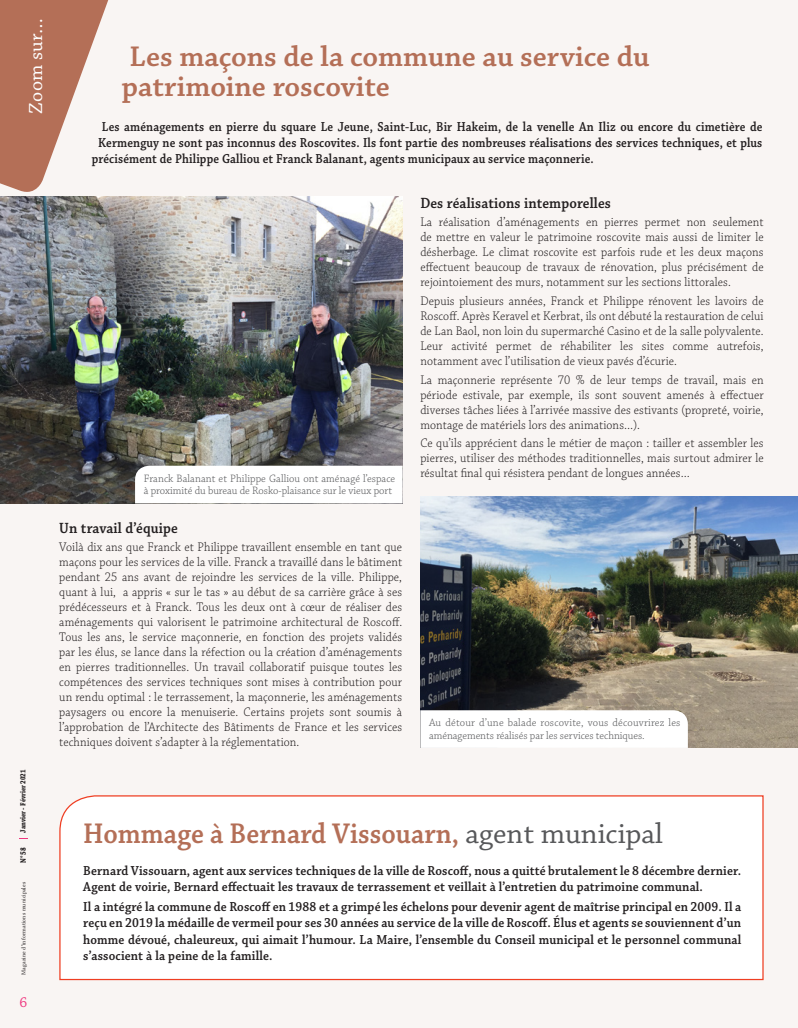
<style>
.page{position:relative;width:798px;height:1028px;background:#fff}
.page>*{position:absolute;margin:0;border:0;box-sizing:border-box;transform-origin:0 0}
.t1{font:600 30px/30px "Chaparral Pro";color:#b46f57}
.t2{font:600 30px "Chaparral Pro";color:#b46f57;scale:.92 1}
.t3{font:20px "Chaparral Pro";letter-spacing:.01em;color:#fff}
.t4{font:600 15.62px "Chaparral Pro";letter-spacing:.01em;color:#231f20;scale:.92 1}
.t5{font:15px "Chaparral Pro";color:#ef377f}
.t6{font:600 13.75px/16.2px "Chaparral Pro";letter-spacing:.01em;color:#231f20;scale:.92 1}
.t7{font:600 13.75px "Chaparral Pro";letter-spacing:.01em;color:#231f20;scale:.88 1}
.t8{font:300 13.12px/15px "Chaparral Pro";letter-spacing:.01em;color:#231f20;text-align:justify;scale:.92 1}
.t9{font:300 11.25px/12.5px "Chaparral Pro";color:#57585a;scale:.96 1}
.t10{font:700 8.25px "Chaparral Pro";color:#231f20;scale:.8 1}
.t11{font:700 7.75px "Chaparral Pro";color:#231f20;scale:.8 1}
.t12{font:5.75px "Chaparral Pro";letter-spacing:.02em;color:#231f20}
.s1{font-weight:400;color:#57585a}
</style>
<div class="page">
<div style="left:0;top:0;width:797px;height:1028px;background:#f9f5f3"></div>
<div style="left:59px;top:795px;width:705px;height:185px;background:#fff"></div>
<svg style="left:0;top:0;width:109px;height:192px"></svg>
<img style="left:0;top:196px;width:402px;height:307px">
<img style="left:420px;top:496px;width:377px;height:252px">
<div style="left:135px;top:466px;width:267px;height:37px;background:#fff"></div>
<div style="left:420px;top:710px;width:267px;height:38px;background:#fff"></div>
<h2 class="t3" style="left:25px;top:114px;width:98px;rotate:-90deg">Zoom sur…</h2>
<p class="t11" style="left:19px;top:832px;width:80px;rotate:-90deg">Janvier - Février 2021</p>
<p class="t10" style="left:18px;top:863px;width:21px;rotate:-90deg">N°58</p>
<p class="t12" style="left:20px;top:974px;width:94px;rotate:-90deg">Magazine d’informations municipales</p>
<p class="t5" style="left:19px;top:993px;width:9px">6</p>
<h1 class="t1" style="left:122px;top:42px;width:529px">Les maçons de la commune au service du patrimoine roscovite</h1>
<p class="t7" style="left:102px;top:118px;width:752px">Les aménagements en pierre du square Le Jeune, Saint-Luc, Bir Hakeim, de la venelle An Iliz ou encore du cimetière de</p>
<p class="t7" style="left:98px;top:135px;width:756px">Kermenguy ne sont pas inconnus des Roscovites. Ils font partie des nombreuses réalisations des services techniques, et plus</p>
<p class="t7" style="left:92px;top:151px;width:571px">précisément de Philippe Galliou et Franck Balanant, agents municipaux au service maçonnerie.</p>
<p class="t9" style="left:144px;top:472px;width:263px">Franck Balanant et Philippe Galliou ont aménagé l’espace à proximité du bureau de Rosko-plaisance sur le vieux port</p>
<p class="t4" style="left:59px;top:519px;width:130px">Un travail d’équipe</p>
<p class="t8" style="left:59px;top:540px;width:374px">Voilà dix ans que Franck et Philippe travaillent ensemble en tant que maçons pour les services de la ville. Franck a travaillé dans le bâtiment pendant 25 ans avant de rejoindre les services de la ville. Philippe, quant à lui, a appris « sur le tas » au début de sa carrière grâce à ses prédécesseurs et à Franck. Tous les deux ont à cœur de réaliser des aménagements qui valorisent le patrimoine architectural de Roscoff.<br>Tous les ans, le service maçonnerie, en fonction des projets validés par les élus, se lance dans la réfection ou la création d’aménagements en pierres traditionnelles. Un travail collaboratif puisque toutes les compétences des services techniques sont mises à contribution pour un rendu optimal : le terrassement, la maçonnerie, les aménagements paysagers ou encore la menuiserie. Certains projets sont soumis à l’approbation de l’Architecte des Bâtiments de France et les services techniques doivent s’adapter à la réglementation.</p>
<p class="t4" style="left:420px;top:194px;width:209px">Des réalisations intemporelles</p>
<p class="t8" style="left:420px;top:215px;width:374px">La réalisation d’aménagements en pierres permet non seulement de mettre en valeur le patrimoine roscovite mais aussi de limiter le désherbage. Le climat roscovite est parfois rude et les deux maçons effectuent beaucoup de travaux de rénovation, plus précisément de rejointoiement des murs, notamment sur les sections littorales.</p>
<p class="t8" style="left:420px;top:294px;width:374px">Depuis plusieurs années, Franck et Philippe rénovent les lavoirs de Roscoff. Après Keravel et Kerbrat, ils ont débuté la restauration de celui de Lan Baol, non loin du supermarché Casino et de la salle polyvalente.<br>Leur activité permet de réhabiliter les sites comme autrefois, notamment avec l’utilisation de vieux pavés d’écurie.</p>
<p class="t8" style="left:420px;top:372px;width:374px">La maçonnerie représente 70 % de leur temps de travail, mais en période estivale, par exemple, ils sont souvent amenés à effectuer diverses tâches liées à l’arrivée massive des estivants (propreté, voirie, montage de matériels lors des animations…).</p>
<p class="t8" style="left:420px;top:436px;width:374px">Ce qu’ils apprécient dans le métier de maçon : tailler et assembler les pierres, utiliser des méthodes traditionnelles, mais surtout admirer le résultat final qui résistera pendant de longues années…</p>
<p class="t9" style="left:429px;top:717px;width:263px">Au détour d’une balade roscovite, vous découvrirez les aménagements réalisés par les services techniques.</p>
<h1 class="t2" style="left:83px;top:816px;width:631px">Hommage à Bernard Vissouarn, <span class="s1">agent municipal</span></h1>
<p class="t6" style="left:83px;top:863px;width:716px">Bernard Vissouarn, agent aux services techniques de la ville de Roscoff, nous a quitté brutalement le 8 décembre dernier.<br>Agent de voirie, Bernard effectuait les travaux de terrassement et veillait à l’entretien du patrimoine communal.</p>
<p class="t6" style="left:83px;top:899px;width:716px;text-align:justify">Il a intégré la commune de Roscoff en 1988 et a grimpé les échelons pour devenir agent de maîtrise principal en 2009. Il a reçu en 2019 la médaille de vermeil pour ses 30 années au service de la ville de Roscoff. Élus et agents se souviennent d’un homme dévoué, chaleureux, qui aimait l’humour. La Maire, l’ensemble du Conseil municipal et le personnel communal s’associent à la peine de la famille.</p>
</div>
